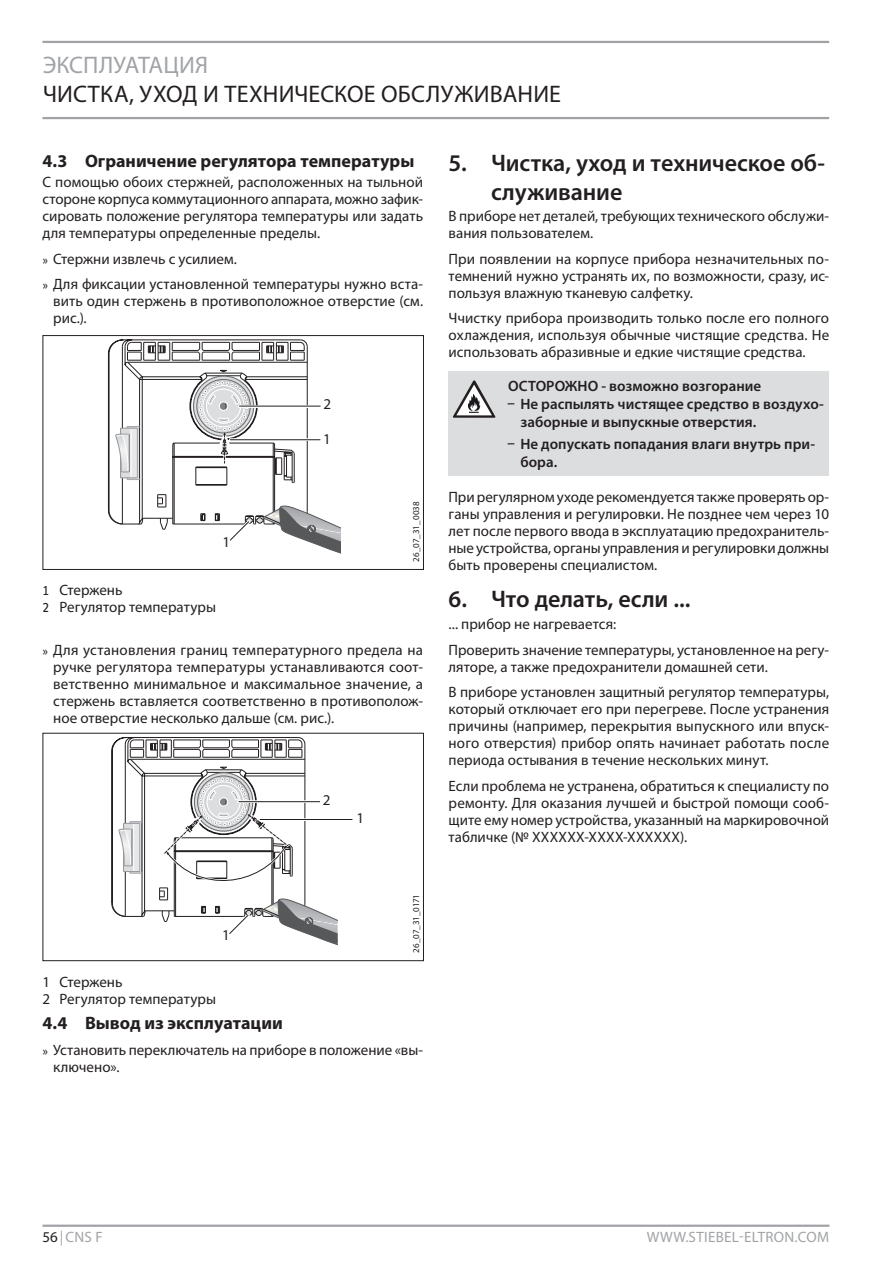
<style>
.page{position:relative;width:893px;height:1263px;background:#fff}
.page>*{position:absolute;margin:0;border:0;box-sizing:border-box;transform-origin:0 0}
.t1{font:600 24px/28.8px "Myriad Pro";letter-spacing:-.005em;color:#231f20}
.t2{font:24px "Myriad Pro";color:#231f20}
.t3{font:24px "Myriad Pro";letter-spacing:.005em;color:#a1a3a6}
.t4{font:700 18px "Myriad Pro";color:#231f20}
.t5{font:15px/17px "Myriad Pro";color:#231f20}
.t6{font:600 15px/18px "Myriad Pro";letter-spacing:.005em;color:#231f20}
.t7{font:15px "Myriad Pro";letter-spacing:.02em;color:#a1a3a6}
.t8{font:9px "Myriad Pro";letter-spacing:-.01em;color:#231f20}
.s1{font-family:"STE Info Text";font-size:12px}
.s2{font-family:"STE Info Text"}
.s3{font-family:"STE Info Text";font-weight:400}
.s4{color:#231f20}
</style>
<div class="page">
<hr style="left:43px;top:41px;width:786px;height:2px;background:#a1a3a6">
<hr style="left:43px;top:117px;width:786px;height:2px;background:#a1a3a6">
<hr style="left:43px;top:1224px;width:786px;height:3px;background:#a1a3a6">
<div style="left:43px;top:335px;width:381px;height:235px;border:1px solid #231f20"></div>
<svg style="left:108px;top:340px;width:233px;height:214px"></svg>
<hr style="left:238px;top:405px;width:84px;height:3px;background:#fff">
<hr style="left:239px;top:406px;width:81px;height:1px;background:#231f20">
<hr style="left:229px;top:438px;width:92px;height:3px;background:#fff">
<hr style="left:230px;top:439px;width:90px;height:1px;background:#231f20">
<div style="left:43px;top:733px;width:381px;height:228px;border:1px solid #231f20"></div>
<svg style="left:112px;top:737px;width:226px;height:209px"></svg>
<hr style="left:237px;top:800px;width:84px;height:3px;background:#fff">
<hr style="left:239px;top:801px;width:81px;height:1px;background:#231f20">
<hr style="left:259px;top:818px;width:95px;height:3px;background:#fff">
<hr style="left:260px;top:819px;width:92px;height:1px;background:#231f20">
<div style="left:449px;top:372px;width:380px;height:104px;background:#dcdddf"></div>
<svg style="left:453px;top:380px;width:42px;height:38px"></svg>
<h1 class="t3" style="left:43px;top:50px;width:167px">ЭКСПЛУАТАЦИЯ</h1>
<h1 class="t2" style="left:43px;top:79px;width:30px">Чистка</h1>
<h1 class="t2" style="left:129px;top:79px;width:26px">, уход</h1>
<h1 class="t2" style="left:203px;top:79px;width:37px">и техническое</h1>
<h1 class="t2" style="left:381px;top:79px;width:46px">обслуживание</h1>
<p class="t4" style="left:43px;top:149px;width:373px">4.3 Ограничение регулятора температуры</p>
<p class="t5" style="left:43px;top:173px;width:382px;text-align:justify">С помощью обоих стержней, расположенных на тыльной стороне корпуса коммутационного аппарата, можно зафик&shy;сировать положение регулятора температуры или задать для температуры определенные пределы.</p>
<p class="t5" style="left:43px;top:246px;width:382px;line-height:25.5px"><span class="s1">»</span> Стержни извлечь с усилием.<br><span class="s1">»</span> Для фиксации установленной температуры нужно вста-</p>
<p class="t5" style="left:53px;top:292px;width:371px">вить один стержень в противоположное отверстие (см. рис.).</p>
<p class="t5" style="left:323px;top:395px;width:9px">2</p>
<p class="t5" style="left:223px;top:533px;width:9px">1</p>
<p class="t5" style="left:323px;top:430px;width:9px">1</p>
<p class="t8" style="left:411px;top:562px;width:62px;rotate:-90deg">26_07_31_0038</p>
<p class="t5" style="left:43px;top:582px;width:175px"><span class="s2">1</span> Стержень<br><span class="s2">2</span> Регулятор температуры</p>
<p class="t5" style="left:53px;top:641px;width:371px;text-align:justify;text-indent:-11px"><span class="s1">»</span> Для установления границ температурного предела на ручке регулятора температуры устанавливаются соот&shy;ветственно минимальное и максимальное значение, а стержень вставляется соответственно в противополож&shy;ное отверстие несколько дальше (см. рис.).</p>
<p class="t5" style="left:222px;top:927px;width:9px">1</p>
<p class="t5" style="left:323px;top:791px;width:9px">2</p>
<p class="t5" style="left:356px;top:810px;width:9px">1</p>
<p class="t8" style="left:411px;top:953px;width:61px;rotate:-90deg">26_07_31_0171</p>
<p class="t5" style="left:43px;top:973px;width:175px">1 Стержень<br>2 Регулятор температуры</p>
<p class="t4" style="left:43px;top:1011px;width:242px">4.4 Вывод из эксплуатации</p>
<p class="t5" style="left:53px;top:1041px;width:371px;text-indent:-11px"><span class="s1">»</span> Установить переключатель на приборе в положение «вы&shy;ключено».</p>
<h1 class="t1" style="left:491px;top:148px;width:335px;text-indent:-43px">5. Чистка, уход и техническое об&shy;служивание</h1>
<p class="t5" style="left:449px;top:207px;width:382px">В приборе нет деталей, требующих технического обслужи&shy;вания пользователем.</p>
<p class="t5" style="left:449px;top:250px;width:382px;text-align:justify">При появлении на корпусе прибора незначительных по&shy;темнений нужно устранять их, по возможности, сразу, ис&shy;пользуя влажную тканевую салфетку.</p>
<p class="t5" style="left:449px;top:309px;width:382px;text-align:justify">Ччистку прибора производить только после его полного охлаждения, используя обычные чистящие средства. Не использовать абразивные и едкие чистящие средства.</p>
<p class="t6" style="left:508px;top:377px;width:255px">ОСТОРОЖНО - возможно возгорание</p>
<p class="t6" style="left:520px;top:395px;width:305px;text-indent:-14px"><span class="s3">—</span> Не распылять чистящее средство в воздухо&shy;заборные и выпускные отверстия.</p>
<p class="t6" style="left:520px;top:435px;width:296px;text-indent:-14px"><span class="s3">—</span> Не допускать попадания влаги внутрь при&shy;бора.</p>
<p class="t5" style="left:449px;top:488px;width:382px;text-align:justify">При регулярном уходе рекомендуется также проверять ор&shy;ганы управления и регулировки. Не позднее чем через 10 лет после первого ввода в эксплуатацию предохранитель&shy;ные устройства, органы управления и регулировки должны быть проверены специалистом.</p>
<h1 class="t1" style="left:449px;top:584px;width:243px">6. Что делать, если ...</h1>
<p class="t5" style="left:449px;top:611px;width:382px;line-height:25.5px">... прибор не нагревается:<br>Проверить значение температуры, установленное на регу-</p>
<p class="t5" style="left:449px;top:654px;width:382px;line-height:25.5px">ляторе, а также предохранители домашней сети.<br>В приборе установлен защитный регулятор температуры,</p>
<p class="t5" style="left:449px;top:701px;width:382px;text-align:justify">который отключает его при перегреве. После устранения причины (например, перекрытия выпускного или впуск&shy;ного отверстия) прибор опять начинает работать после периода остывания в течение нескольких минут.</p>
<p class="t5" style="left:449px;top:777px;width:382px;text-align:justify">Если проблема не устранена, обратиться к специалисту по ремонту. Для оказания лучшей и быстрой помощи сооб&shy;щите ему номер устройства, указанный на маркировочной табличке (№ XXXXXX-XXXX-XXXXXX).</p>
<p class="t7" style="left:43px;top:1227px;width:62px"><span class="s4">56</span>|CNS F</p>
<p class="t7" style="left:647px;top:1227px;width:184px">WWW.STIEBEL-ELTRON.COM</p>
</div>
